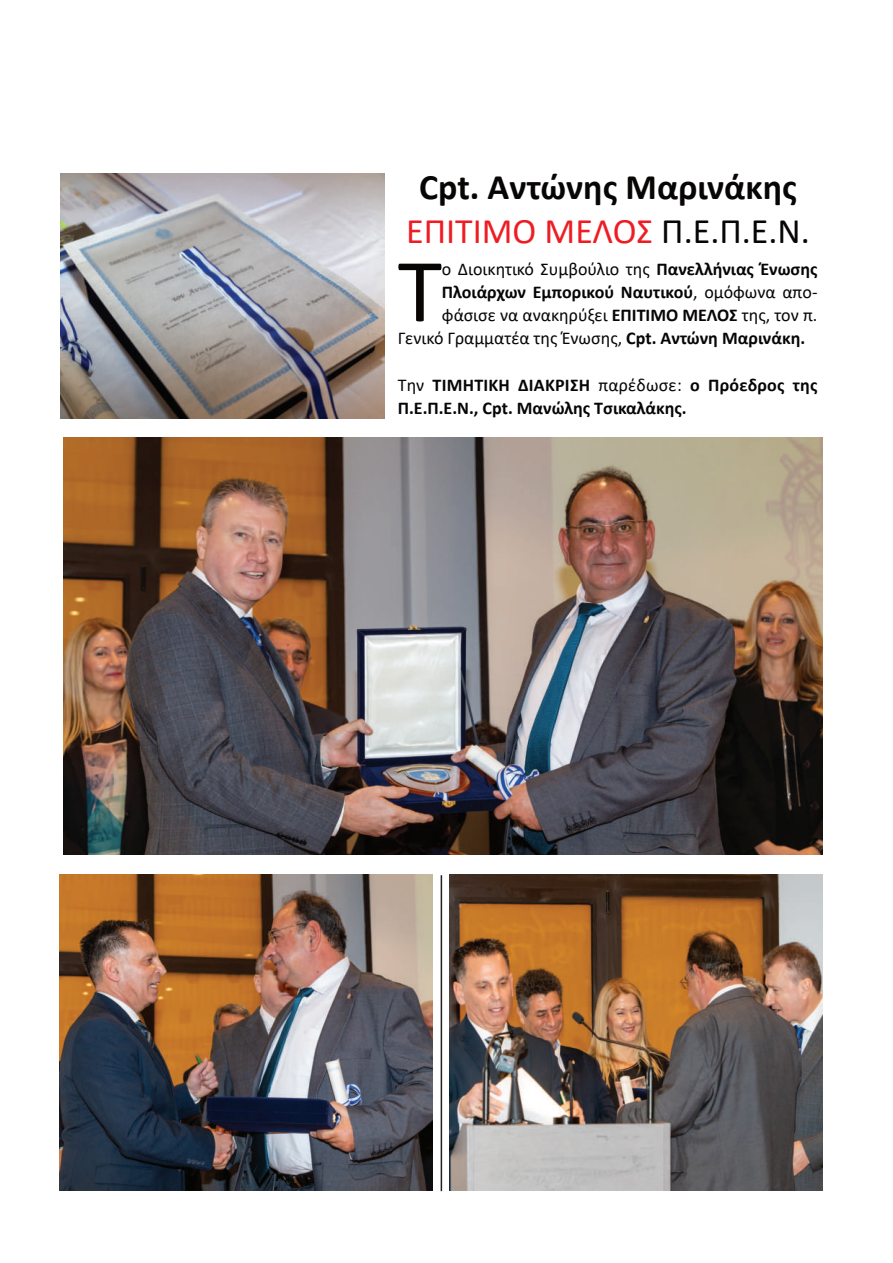
<style>
.page{position:relative;width:893px;height:1263px;background:#fff}
.page>*{position:absolute;margin:0;border:0;box-sizing:border-box;transform-origin:0 0}
.t1{font:91.05px "Calibri";color:#080505}
.t2{font:700 36px/43.2px "Calibri";color:#080505;text-align:center}
.t3{font:18px "Calibri";color:#080505}
.t4{font:700 18px/23.1px "Calibri";color:#080505}
.s1{font-weight:400;color:#ee1d23}
.s2{font-weight:400}
.s3{font-weight:700}
</style>
<div class="page">
<img style="left:60px;top:173px;width:325px;height:245px">
<img style="left:60px;top:875px;width:373px;height:315px">
<img style="left:449px;top:875px;width:374px;height:315px">
<img style="left:63px;top:437px;width:759px;height:417px">
<hr style="left:441px;top:875px;width:1px;height:316px;background:#231f20">
<h2 class="t2" style="left:406px;top:169px;width:405px">Cpt. Αντώνης Μαρινάκης<br><span class="s1">ΕΠΙΤΙΜΟ ΜΕΛΟΣ</span> <span class="s2">Π.Ε.Π.Ε.Ν.</span></h2>
<h1 class="t1" style="left:398px;top:253px;width:46px">Τ</h1>
<p class="t3" style="left:442px;top:261px;width:377px">ο Διοικητικό Συμβούλιο της <span class="s3">Πανελλήνιας Ένωσης</span></p>
<p class="t4" style="left:442px;top:282px;width:377px">Πλοιάρχων Εμπορικού Ναυτικού<span class="s2">, ομόφωνα απο-</span></p>
<p class="t3" style="left:442px;top:308px;width:377px">φάσισε να ανακηρύξει <span class="s3">ΕΠΙΤΙΜΟ ΜΕΛΟΣ</span> της, τον π.</p>
<p class="t3" style="left:398px;top:331px;width:409px">Γενικό Γραμματέα της Ένωσης, <span class="s3">Cpt. Αντώνη Μαρινάκη.</span></p>
<p class="t4" style="left:398px;top:374px;width:421px"><span class="s2">Την</span> ΤΙΜΗΤΙΚΗ ΔΙΑΚΡΙΣΗ <span class="s2">παρέδωσε:</span> ο Πρόεδρος της<br>Π.Ε.Π.Ε.Ν., Cpt. Μανώλης Τσικαλάκης.</p>
</div>
